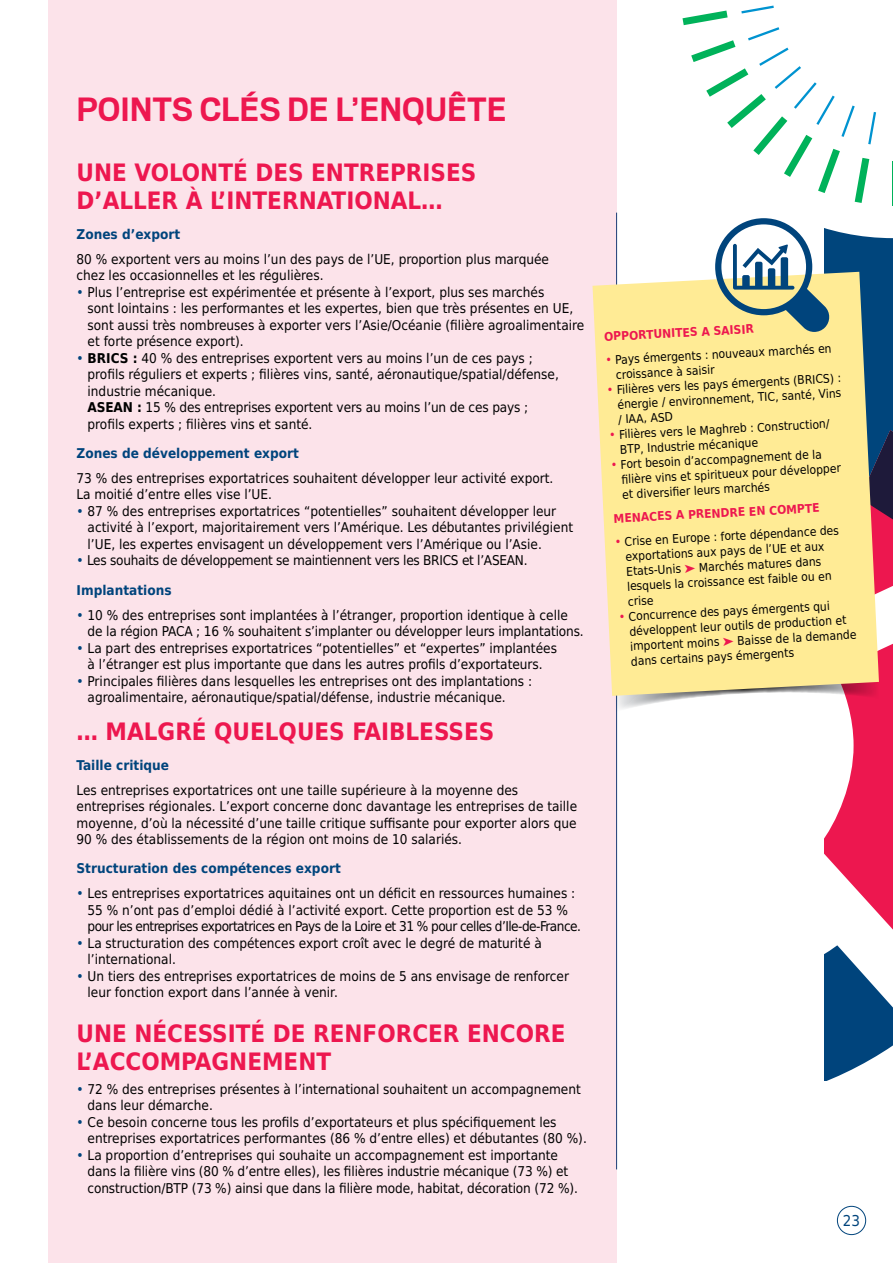
<style>
.page{position:relative;width:893px;height:1263px;background:#fff}
.page>*{position:absolute;margin:0;border:0;box-sizing:border-box;transform-origin:0 0}
.t1{font:700 37.5px "Scout";color:#ed174f}
.t2{font:700 24px/28.8px "DejaVu Sans Condensed";color:#ed174f}
.t3{font:15px "DejaVu Sans Condensed";color:#00447c}
.t4{font:13.5px/16.5px "DejaVu Sans Condensed";color:#000}
.t5{font:13.5px/29.2px "DejaVu Sans Condensed";letter-spacing:-.02em;color:#000}
.t6{font:700 13.5px "DejaVu Sans Condensed";color:#00447c}
.t7{font:12px/15px "DejaVu Sans Condensed";color:#000}
.t8{font:700 12px "DejaVu Sans Condensed";color:#ed174f}
.s1{font-weight:700;color:#00447c}
.s2{color:#00447c}
.s3{font-weight:700}
.s4{color:#ed174f}
</style>
<div class="page">
<svg style="left:825px;top:945px;width:68px;height:136px;fill:#00447c"></svg>
<div style="left:48px;top:0;width:569px;height:1263px;background:#fce3ea"></div>
<svg style="left:592px;top:285px;width:14px;height:280px"></svg>
<svg style="left:606px;top:6px;width:287px;height:926px"></svg>
<div style="left:837px;top:1206px;width:29px;height:29px;border:1px solid #00447c;border-radius:50%"></div>
<p class="t1" style="left:77px;top:85px;width:432px">POINTS CLÉS DE L’ENQUÊTE</p>
<p class="t2" style="left:77px;top:157px;width:370px">UNE VOLONTé DES ENTREPRISES<br>D’ALLER à L’INTERNATIONAL…</p>
<p class="t4" style="left:77px;top:221px;width:474px;line-height:25px"><span class="s1">Zones d’export<br></span>80 % exportent vers au moins l’un des pays de l’UE, proportion plus marquée</p>
<p class="t4" style="left:77px;top:267px;width:249px">chez les occasionnelles et les régulières.</p>
<p class="t4" style="left:88px;top:283px;width:498px;text-indent:-11px"><span class="s2">•</span> Plus l’entreprise est expérimentée et présente à l’export, plus ses marchés<br>sont lointains : les performantes et les expertes, bien que très présentes en UE, sont aussi très nombreuses à exporter vers l’Asie/Océanie (filière agroalimentaire et forte présence export).</p>
<p class="t4" style="left:88px;top:349px;width:473px;text-indent:-11px"><span class="s2">•</span> <span class="s3">BRICS :</span> 40 % des entreprises exportent vers au moins l’un de ces pays ; profils réguliers et experts ; filières vins, santé, aéronautique/spatial/défense, industrie mécanique.<br><span class="s3">ASEAN :</span> 15 % des entreprises exportent vers au moins l’un de ces pays ; profils experts ; filières vins et santé.</p>
<p class="t4" style="left:77px;top:440px;width:478px;line-height:25px"><span class="s1">Zones de développement export<br></span>73 % des entreprises exportatrices souhaitent développer leur activité export.</p>
<p class="t4" style="left:77px;top:486px;width:197px">La moitié d’entre elles vise l’UE.</p>
<p class="t4" style="left:88px;top:503px;width:487px;text-indent:-11px"><span class="s2">•</span> 87 % des entreprises exportatrices “potentielles” souhaitent développer leur activité à l’export, majoritairement vers l’Amérique. Les débutantes privilégient l’UE, les expertes envisagent un développement vers l’Amérique ou l’Asie.</p>
<p class="t5" style="left:77px;top:546px;width:452px"><span class="s2">•</span> Les souhaits de développement se maintiennent vers les BRICS et l’ASEAN.<br><span class="s1">Implantations</span></p>
<p class="t4" style="left:88px;top:606px;width:498px;text-indent:-11px"><span class="s2">•</span> 10 % des entreprises sont implantées à l’étranger, proportion identique à celle de la région PACA ; 16 % souhaitent s’implanter ou développer leurs implantations.</p>
<p class="t4" style="left:77px;top:639px;width:482px;text-align:center"><span class="s2">•</span> La part des entreprises exportatrices “potentielles” et “expertes” implantées à l’étranger est plus importante que dans les autres profils d’exportateurs.</p>
<p class="t4" style="left:88px;top:672px;width:446px;text-indent:-11px"><span class="s2">•</span> Principales filières dans lesquelles les entreprises ont des implantations : agroalimentaire, aéronautique/spatial/défense, industrie mécanique.</p>
<p class="t2" style="left:77px;top:716px;width:359px">… MALGRé QUELQUES FAIBLESSES</p>
<p class="t4" style="left:77px;top:752px;width:443px;line-height:25px"><span class="s1">Taille critique<br></span>Les entreprises exportatrices ont une taille supérieure à la moyenne des</p>
<p class="t4" style="left:77px;top:798px;width:502px;text-align:justify">entreprises régionales. L’export concerne donc davantage les entreprises de taille moyenne, d’où la nécessité d’une taille critique suffisante pour exporter alors que 90 % des établissements de la région ont moins de 10 salariés.</p>
<p class="t6" style="left:77px;top:857px;width:266px">Structuration des compétences export</p>
<p class="t4" style="left:88px;top:885px;width:495px;text-indent:-11px"><span class="s2">•</span> Les entreprises exportatrices aquitaines ont un déficit en ressources humaines :<br>55 % n’ont pas d’emploi dédié à l’activité export. Cette proportion est de 53 % pour les entreprises exportatrices en Pays de la Loire et 31 % pour celles d’Ile-de-France.</p>
<p class="t4" style="left:88px;top:934px;width:456px;text-indent:-11px"><span class="s2">•</span> La structuration des compétences export croît avec le degré de maturité à l’international.</p>
<p class="t4" style="left:88px;top:967px;width:483px;text-indent:-11px"><span class="s2">•</span> Un tiers des entreprises exportatrices de moins de 5 ans envisage de renforcer leur fonction export dans l’année à venir.</p>
<p class="t2" style="left:77px;top:1018px;width:122px">UNE NéCESS</p>
<p class="t2" style="left:77px;top:1018px;width:487px;text-indent:151px">ITé DE RENFORCER ENCORE<br>L’ACCOMPAGNEMENT</p>
<p class="t4" style="left:88px;top:1080px;width:495px;text-indent:-11px"><span class="s2">•</span> 72 % des entreprises présentes à l’international souhaitent un accompagnement dans leur démarche.</p>
<p class="t4" style="left:88px;top:1113px;width:501px;text-indent:-11px"><span class="s2">•</span> Ce besoin concerne tous les profils d’exportateurs et plus spécifiquement les entreprises exportatrices performantes (86 % d’entre elles) et débutantes (80 %).</p>
<p class="t4" style="left:88px;top:1146px;width:492px;text-indent:-11px"><span class="s2">•</span> La proportion d’entreprises qui souhaite un accompagnement est importante dans la filière vins (80 % d’entre elles), les filières industrie mécanique (73 %) et construction/BTP (73 %) ainsi que dans la filière mode, habitat, décoration (72 %).</p>
<p class="t8" style="left:604px;top:327px;width:151px;rotate:-3deg">OPPORT UNITES A SAISIR</p>
<p class="t7" style="left:615px;top:352px;width:218px;text-indent:-10px;rotate:-3deg"><span class="s4">•</span> Pays émergents : nouveaux marchés en croissance à saisir</p>
<p class="t7" style="left:616px;top:382px;width:226px;text-align:justify;text-indent:-10px;rotate:-3deg"><span class="s4">•</span> Filières vers les pays émergents (BRICS) : énergie / environnement, TIC, santé, Vins / IAA, ASD</p>
<p class="t7" style="left:619px;top:427px;width:212px;text-indent:-10px;rotate:-3deg"><span class="s4">•</span> Filières vers le Maghreb : Construction/<br>BTP, Industrie mécanique</p>
<p class="t7" style="left:620px;top:457px;width:221px;text-indent:-10px;rotate:-3deg"><span class="s4">•</span> Fort besoin d’accompagnement de la<br>fi lière vins et spiritueux pour développer et diversifi er leurs marchés</p>
<p class="t8" style="left:613px;top:509px;width:208px;rotate:-3deg">MENACES A PRENDR E EN COMPTE</p>
<p class="t7" style="left:624px;top:534px;width:216px;text-indent:-10px;rotate:-3deg"><span class="s4">•</span> Crise en Europe : forte dépendance des exportations aux pays de l’UE et aux<br>Etats-Unis <span class="s4">➤</span> Marchés matures dans lesquels la croissance est faible ou en crise</p>
<p class="t7" style="left:628px;top:608px;width:228px;text-indent:-10px;rotate:-3deg"><span class="s4">•</span> Concurrence des pays émergents qui développent leur outils de production et importent moins <span class="s4">➤</span> Baisse de la demande dans certains pays émergents</p>
<p class="t3" style="left:843px;top:1209px;width:19px">23</p>
</div>
